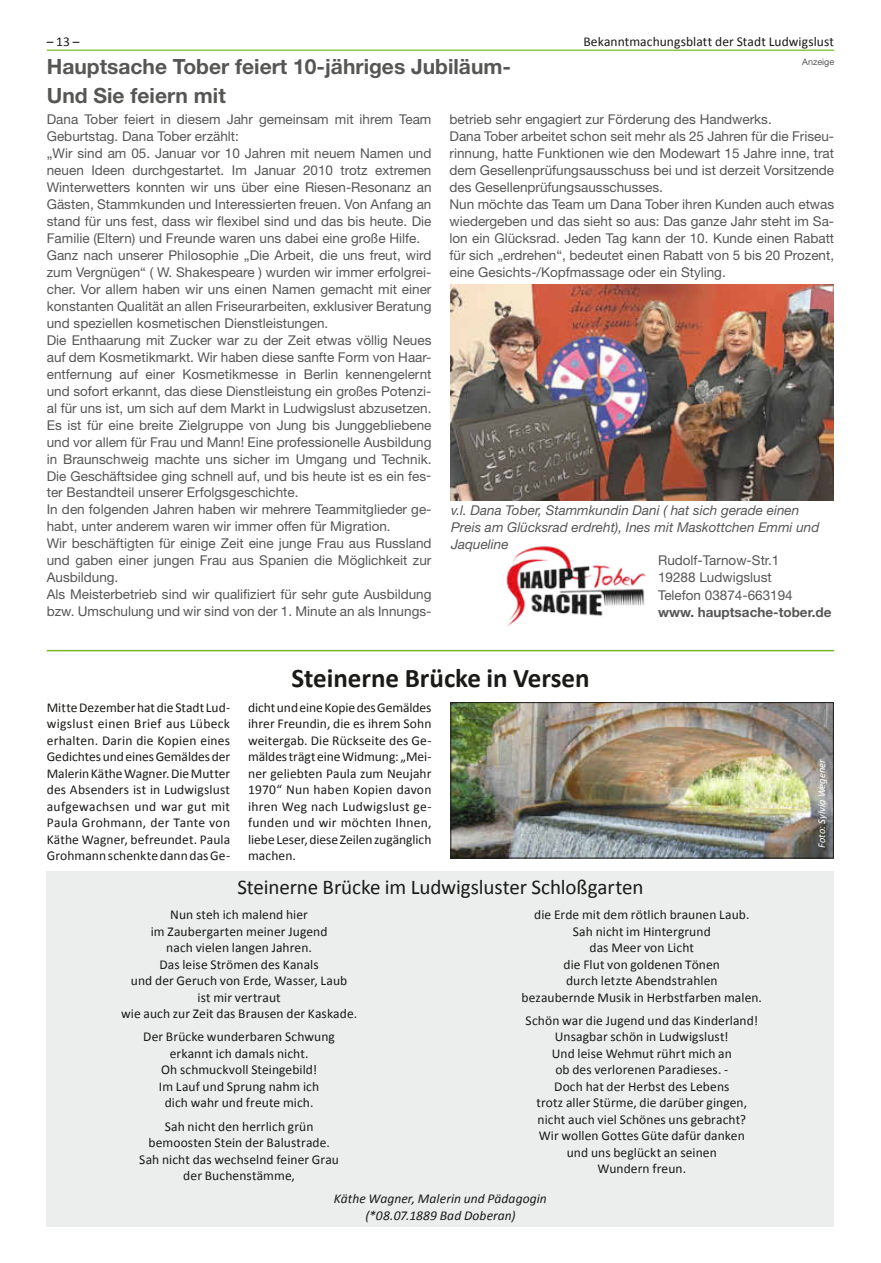
<style>
.page{position:relative;width:881px;height:1263px;background:#fff}
.page>*{position:absolute;margin:0;border:0;box-sizing:border-box;transform-origin:0 0}
.t1{font:700 27px "Calibri";color:#1a1a18}
.t2{font:700 21px "Helvetica Neue LT";color:#565655}
.t3{font:21px "Calibri";letter-spacing:-.005em;color:#1a1a18}
.t4{font:13.5px/17px "Helvetica Neue LT";color:#565655}
.t5{font:13.5px/16.5px "Calibri";letter-spacing:.005em;color:#1a1a18;text-align:center}
.t6{font:italic 13.5px/17px "Helvetica Neue LT";color:#565655}
.t7{font:italic 13.5px/16.5px "Calibri";letter-spacing:.005em;color:#1a1a18;text-align:center}
.t8{font:700 13.5px "Helvetica Neue LT";color:#565655}
.t9{font:italic 10.5px "Calibri";color:#fff}
.t10{font:9px "Helvetica Neue LT";color:#565655}
</style>
<div class="page">
<hr style="left:47px;top:50px;width:786px;height:1px;background:#75b828">
<div style="left:47px;top:872px;width:786px;height:355px;background:#eceded"></div>
<img style="left:506px;top:546px;width:140px;height:80px">
<img style="left:450px;top:284px;width:383px;height:216px">
<img style="left:452px;top:704px;width:379px;height:152px">
<div style="left:450px;top:702px;width:383px;height:156px;border:1px solid #1a1a18"></div>
<hr style="left:47px;top:650px;width:786px;height:1px;background:#75b828">
<p class="t5" style="left:47px;top:34px;width:34px">– 13 –</p>
<p class="t5" style="left:583px;top:34px;width:252px">Bekanntmachungsblatt der Stadt Ludwigslust</p>
<h2 class="t2" style="left:47px;top:53px;width:465px">Hauptsache Tober feiert 10-jähriges Jubiläum-</h2>
<p class="t10" style="left:801px;top:56px;width:33px">Anzeige</p>
<h2 class="t2" style="left:47px;top:83px;width:180px">Und Sie feiern mit</h2>
<p class="t4" style="left:47px;top:111px;width:386px">Dana Tober feiert in diesem Jahr gemeinsam mit ihrem Team Geburtstag. Dana Tober erzählt:<br>„Wir sind am 05. Januar vor 10 Jahren mit neuem Namen und neuen Ideen durchgestartet. Im Januar 2010 trotz extremen Winterwetters konnten wir uns über eine Riesen-Resonanz an Gästen, Stammkunden und Interessierten freuen. Von Anfang an stand für uns fest, dass wir flexibel sind und das bis heute. Die Familie (Eltern) und Freunde waren uns dabei eine große Hilfe.<br>Ganz nach unserer Philosophie „Die Arbeit, die uns freut, wird zum Vergnügen“ ( W. Shakespeare ) wurden wir immer erfolgrei&shy;cher. Vor allem haben wir uns einen Namen gemacht mit einer konstanten Qualität an allen Friseurarbeiten, exklusiver Beratung und speziellen kosmetischen Dienstleistungen.<br>Die Enthaarung mit Zucker war zu der Zeit etwas völlig Neues auf dem Kosmetikmarkt. Wir haben diese sanfte Form von Haar&shy;entfernung auf einer Kosmetikmesse in Berlin kennengelernt und sofort erkannt, das diese Dienstleistung ein großes Potenzi&shy;al für uns ist, um sich auf dem Markt in Ludwigslust abzusetzen.<br>Es ist für eine breite Zielgruppe von Jung bis Junggebliebene und vor allem für Frau und Mann! Eine professionelle Ausbildung in Braunschweig machte uns sicher im Umgang und Technik.<br>Die Geschäftsidee ging schnell auf, und bis heute ist es ein fes&shy;ter Bestandteil unserer Erfolgsgeschichte.<br>In den folgenden Jahren haben wir mehrere Teammitglieder ge&shy;habt, unter anderem waren wir immer offen für Migration.<br>Wir beschäftigten für einige Zeit eine junge Frau aus Russland und gaben einer jungen Frau aus Spanien die Möglichkeit zur Ausbildung.<br>Als Meisterbetrieb sind wir qualifiziert für sehr gute Ausbildung bzw. Umschulung und wir sind von der 1. Minute an als Innungs-</p>
<p class="t4" style="left:449px;top:111px;width:386px">betrieb sehr engagiert zur Förderung des Handwerks.<br>Dana Tober arbeitet schon seit mehr als 25 Jahren für die Friseu&shy;rinnung, hatte Funktionen wie den Modewart 15 Jahre inne, trat dem Gesellenprüfungsausschuss bei und ist derzeit Vorsitzende des Gesellenprüfungsausschusses.<br>Nun möchte das Team um Dana Tober ihren Kunden auch etwas wiedergeben und das sieht so aus: Das ganze Jahr steht im Sa&shy;lon ein Glücksrad. Jeden Tag kann der 10. Kunde einen Rabatt für sich „erdrehen“, bedeutet einen Rabatt von 5 bis 20 Prozent, eine Gesichts-/Kopfmassage oder ein Styling.</p>
<p class="t6" style="left:451px;top:501px;width:369px">v.l. Dana Tober, Stammkundin Dani ( hat sich gerade einen<br>Preis am Glücksrad erdreht), Ines mit Maskottchen Emmi und<br>Jaqueline</p>
<p class="t4" style="left:657px;top:552px;width:123px;line-height:16.2px">Rudolf-Tarnow-Str.1<br>19288 Ludwigslust</p>
<p class="t4" style="left:657px;top:586px;width:136px">Telefon 03874-663194</p>
<p class="t8" style="left:657px;top:604px;width:175px">www. hauptsache-tober.de</p>
<h1 class="t1" style="left:291px;top:661px;width:300px">Steinerne Brücke in Versen</h1>
<p class="t5" style="left:47px;top:699px;width:185px;text-align:justify">Mitte Dezember hat die Stadt Lud&shy;wigslust einen Brief aus Lübeck erhalten. Darin die Kopien eines Gedichtes und eines Gemäldes der Malerin Käthe Wagner. Die Mutter des Absenders ist in Ludwigslust aufgewachsen und war gut mit Paula Grohmann, der Tante von Käthe Wagner, befreundet. Paula Grohmann schenkte dann das Ge-</p>
<p class="t5" style="left:248px;top:699px;width:185px;text-align:justify">dicht und eine Kopie des Gemäldes ihrer Freundin, die es ihrem Sohn weitergab. Die Rückseite des Ge&shy;mäldes trägt eine Widmung: „Mei&shy;ner geliebten Paula zum Neujahr 1970“ Nun haben Kopien davon ihren Weg nach Ludwigslust ge&shy;funden und wir möchten Ihnen, liebe Leser, diese Zeilen zugänglich machen.</p>
<h2 class="t3" style="left:237px;top:874px;width:407px">Steinerne Brücke im Ludwigsluster Schloßgarten</h2>
<p class="t5" style="left:121px;top:906px;width:237px">Nun steh ich malend hier<br>im Zaubergarten meiner Jugend<br>nach vielen langen Jahren.<br>Das leise Strömen des Kanals<br>und der Geruch von Erde, Wasser, Laub<br>ist mir vertraut<br>wie auch zur Zeit das Brausen der Kaskade.</p>
<p class="t5" style="left:143px;top:1029px;width:193px">Der Brücke wunderbaren Schwung erkannt ich damals nicht.<br>Oh schmuckvoll Steingebild!<br>Im Lauf und Sprung nahm ich<br>dich wahr und freute mich.</p>
<p class="t5" style="left:139px;top:1118px;width:201px">Sah nicht den herrlich grün bemoosten Stein der Balustrade.<br>Sah nicht das wechselnd feiner Grau der Buchenstämme,</p>
<p class="t5" style="left:521px;top:906px;width:242px">die Erde mit dem rötlich braunen Laub.<br>Sah nicht im Hintergrund<br>das Meer von Licht<br>die Flut von goldenen Tönen<br>durch letzte Abendstrahlen<br>bezaubernde Musik in Herbstfarben malen.</p>
<p class="t5" style="left:525px;top:1012px;width:234px">Schön war die Jugend und das Kinderland!<br>Unsagbar schön in Ludwigslust!<br>Und leise Wehmut rührt mich an<br>ob des verlorenen Paradieses. -<br>Doch hat der Herbst des Lebens<br>trotz aller Stürme, die darüber gingen, nicht auch viel Schönes uns gebracht?<br>Wir wollen Gottes Güte dafür danken<br>und uns beglückt an seinen<br>Wundern freun.</p>
<p class="t7" style="left:334px;top:1190px;width:214px">Käthe Wagner, Malerin und Pädagogin (*08.07.1889 Bad Doberan)</p>
<p class="t9" style="left:814px;top:847px;width:90px;rotate:-90deg">Foto: Sylvia Wegener</p>
</div>
